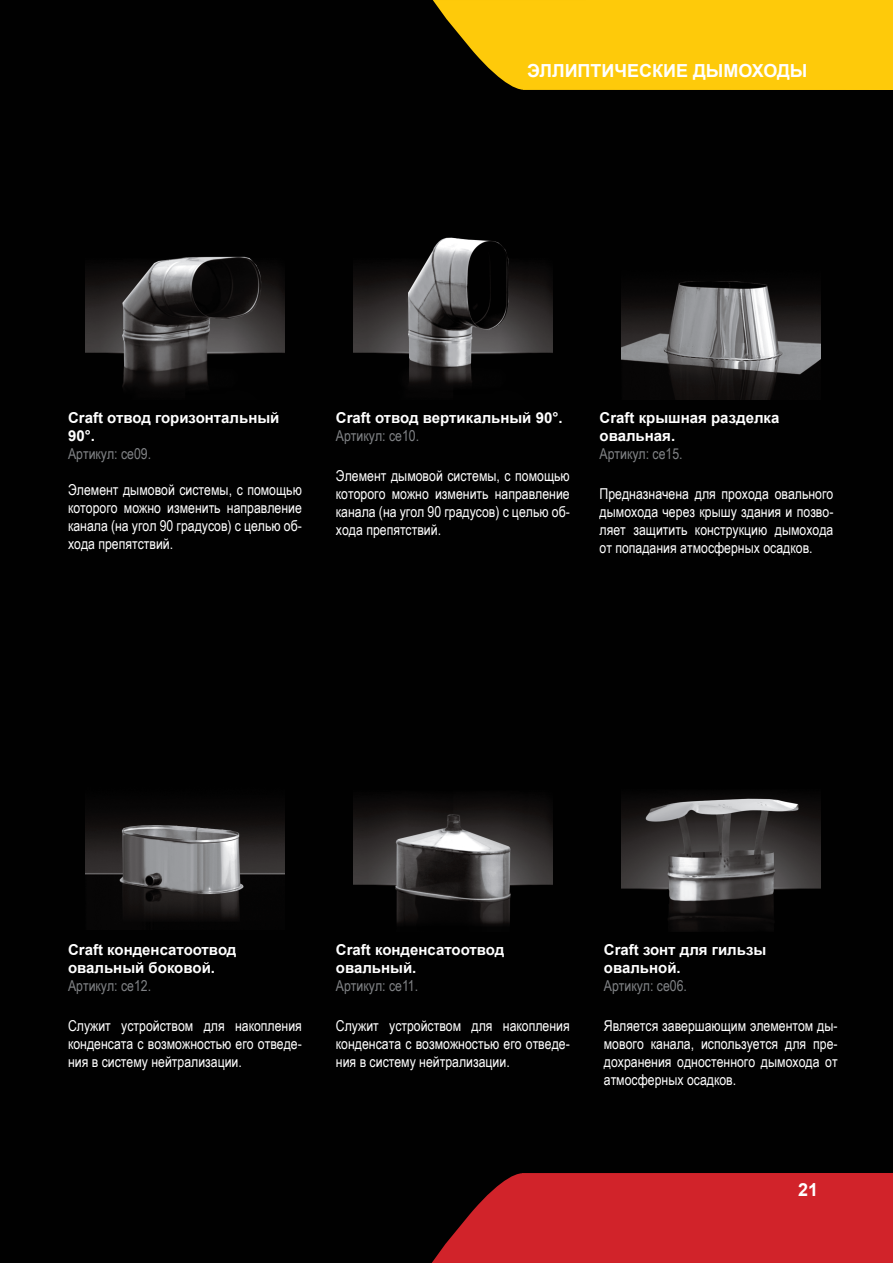
<style>
.page{position:relative;width:893px;height:1263px;background:#010101}
.page>*{position:absolute;margin:0;border:0;box-sizing:border-box;transform-origin:0 0}
.t1{font:700 18px "Arial";color:#fff}
.t2{font:15px/18px "Arial Narrow";color:#fff;text-align:justify}
.t3{font:700 15px/18px "Arial";color:#fff}
.t4{font:15px "Arial Narrow";color:#808285}
</style>
<div class="page">
<svg style="left:433px;top:0;width:460px;height:90px"></svg>
<img style="left:621px;top:797px;width:199px;height:134px">
<img style="left:85px;top:256px;width:199px;height:134px">
<img style="left:353px;top:237px;width:199px;height:149px">
<img style="left:353px;top:798px;width:199px;height:128px">
<img style="left:85px;top:811px;width:199px;height:110px">
<img style="left:621px;top:281px;width:199px;height:119px">
<svg style="left:432px;top:1173px;width:461px;height:90px"></svg>
<p class="t1" style="left:527px;top:59px;width:282px">ЭЛЛИПТИЧЕСКИЕ ДЫМОХОДЫ</p>
<p class="t3" style="left:68px;top:410px;width:213px">Craft отвод горизонтальный<br>90°.</p>
<p class="t4" style="left:68px;top:443px;width:85px">Артикул: ce09.</p>
<p class="t2" style="left:68px;top:481px;width:235px">Элемент дымовой системы, с помощью которого можно изменить направление канала (на угол 90 градусов) с целью об&shy;хода препятствий.</p>
<p class="t3" style="left:336px;top:410px;width:228px">Craft отвод вертикальный 90°.</p>
<p class="t4" style="left:336px;top:425px;width:85px">Артикул: ce10.</p>
<p class="t2" style="left:336px;top:466px;width:235px">Элемент дымовой системы, с помощью которого можно изменить направление канала (на угол 90 градусов) с целью об&shy;хода препятствий.</p>
<p class="t3" style="left:600px;top:410px;width:181px">Craft крышная разделка овальная.</p>
<p class="t4" style="left:600px;top:443px;width:85px">Артикул: ce15.</p>
<p class="t2" style="left:600px;top:484px;width:235px">Предназначена для прохода овального дымохода через крышу здания и позво&shy;ляет защитить конструкцию дымохода от попадания атмосферных осадков.</p>
<p class="t3" style="left:68px;top:941px;width:170px">Craft конденсатоотвод овальный боковой.</p>
<p class="t4" style="left:68px;top:975px;width:85px">Артикул: ce12.</p>
<p class="t2" style="left:68px;top:1016px;width:235px">Служит устройством для накопления конденсата с возможностью его отведе&shy;ния в систему нейтрализации.</p>
<p class="t3" style="left:336px;top:941px;width:170px">Craft конденсатоотвод овальный.</p>
<p class="t4" style="left:336px;top:975px;width:84px">Артикул: ce11.</p>
<p class="t2" style="left:336px;top:1016px;width:235px">Служит устройством для накопления конденсата с возможностью его отведе&shy;ния в систему нейтрализации.</p>
<p class="t3" style="left:604px;top:941px;width:164px">Craft зонт для гильзы овальной.</p>
<p class="t4" style="left:604px;top:975px;width:85px">Артикул: ce06.</p>
<p class="t2" style="left:604px;top:1016px;width:235px">Является завершающим элементом ды&shy;мового канала, используется для пре&shy;дохранения одностенного дымохода от атмосферных осадков.</p>
<p class="t1" style="left:798px;top:1178px;width:22px">21</p>
</div>
